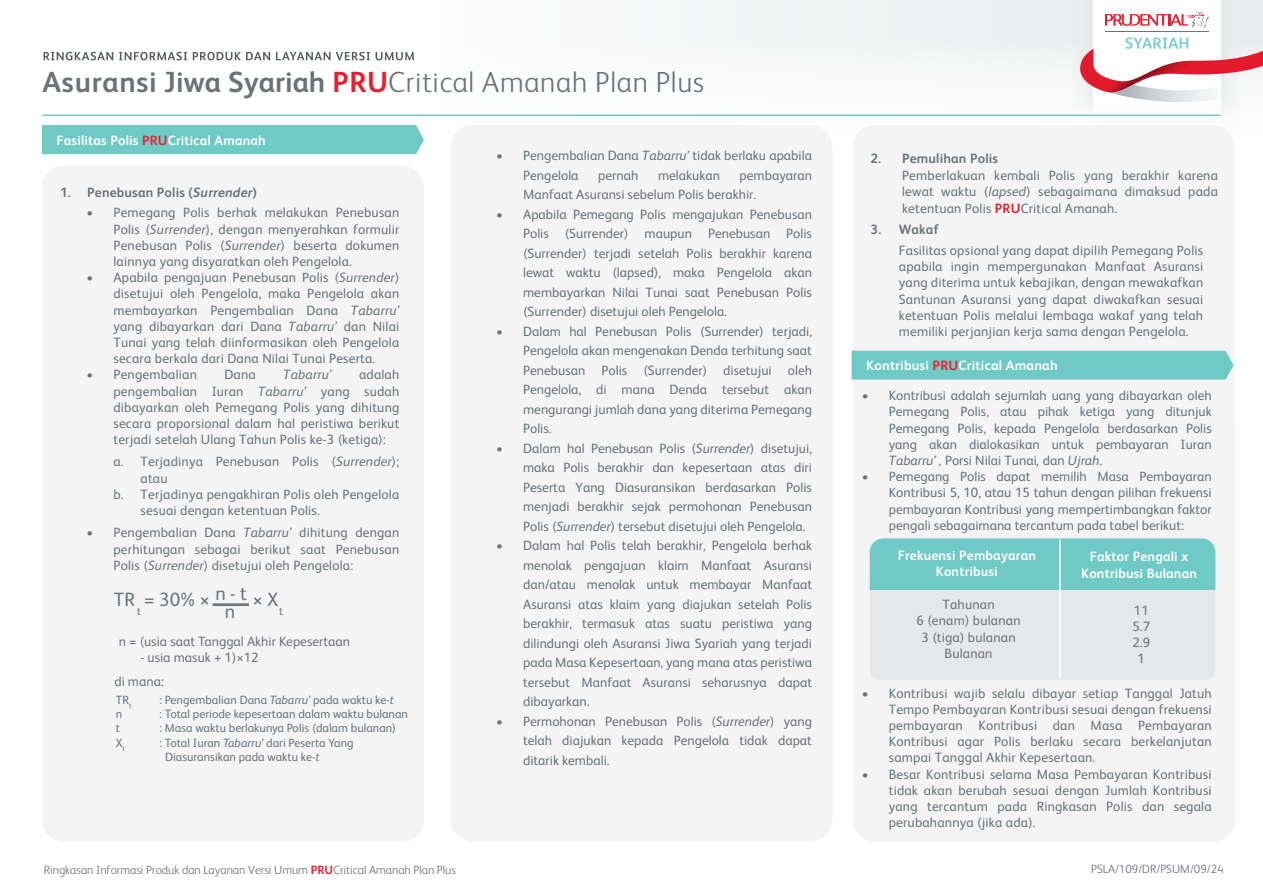
<style>
.page{position:relative;width:1263px;height:893px;background:#fff}
.page>*{position:absolute;margin:0;border:0;box-sizing:border-box;transform-origin:0 0}
.t1{font:300 29.1px "FS Albert Pro";letter-spacing:.025em;color:#68737a}
.t2{font:19.2px "FS Albert Pro";color:#6b757d}
.t3{font:13.5px/16.2px "FS Albert Pro";letter-spacing:.015em;color:#68747a;text-align:justify}
.t4{font:700 13.5px/16.2px "FS Albert Pro";letter-spacing:.015em;color:#fff;text-align:center}
.t5{font:13.5px/24px "FS Albert Pro";color:#6b757d}
.t6{font:700 13.5px "FS Albert Pro";letter-spacing:.015em;color:#68747a}
.t7{font:italic 13.5px "FS Albert Pro";letter-spacing:.015em;color:#68747a}
.t8{font:12px/14.4px "FS Albert Pro";color:#6b757d}
.t9{font:300 12px "FS Albert Pro";color:#68737a}
.t10{font:11.25px "FS Albert Pro";color:#6b757d}
.s1{font-weight:700}
.s2{font-weight:700;color:#ed1c2e}
.s3{color:#ec1f30}
.s4{font-style:italic}
.s5{font-weight:700;color:#e42125}
</style>
<div class="page">
<div style="left:441px;top:0;width:822px;height:133px;background:#f8f9f9"></div>
<hr style="left:43px;top:115px;width:1177px;height:1px;background:#6fc9c4">
<div style="left:1073px;top:0;width:167px;height:135px;background:linear-gradient(to bottom,#e5e7e9,#f9fbfb)"></div>
<div style="left:1093px;top:0;width:128px;height:115px;background:#fff"></div>
<svg style="left:1105px;top:11px;width:104px;height:17px"></svg>
<hr style="left:1105px;top:31px;width:104px;height:1px;background:#68737a">
<svg style="left:1080px;top:37px;width:183px;height:65px"></svg>
<svg style="left:44px;top:52px;width:370px;height:8px"></svg>
<div style="left:450px;top:125px;width:382px;height:716px;background:#f4f4f5;border-radius:22px"></div>
<div style="left:853px;top:125px;width:381px;height:716px;background:#f4f4f5;border-radius:22px"></div>
<div style="left:854px;top:400px;width:381px;height:441px;background:#f4f4f5;border-radius:22px"></div>
<div style="left:42px;top:166px;width:382px;height:675px;background:#f4f4f5;border-radius:22px"></div>
<div style="left:42px;top:125px;width:382px;height:29px;background:#6fc9c4"></div>
<div style="left:852px;top:351px;width:381px;height:29px;background:#6fc9c4"></div>
<hr style="left:213px;top:603px;width:36px;height:3px;background:#6b757d">
<div style="left:870px;top:549px;width:345px;height:131px;background:#e6e7e8;border-radius:10px"></div>
<div style="left:870px;top:538px;width:345px;height:51px;background:#6fc9c4"></div>
<hr style="left:1059px;top:540px;width:2px;height:139px;background:#fff">
<hr style="left:1073px;top:890px;width:167px;height:3px;background:#e1e6e8">
<h1 class="t1" style="left:43px;top:62px;width:663px"><span class="s1">Asuransi Jiwa Syariah</span> <span class="s2">PRU</span>Critical Amanah Plan Plus</h1>
<p class="t4" style="left:57px;top:131px;width:211px">Fasilitas Polis <span class="s3">PRU</span>Critical Amanah</p>
<p class="t6" style="left:60px;top:183px;width:198px">1. Penebusan Polis (<span class="s4">Surrender</span>)</p>
<p class="t3" style="left:113px;top:204px;width:287px;text-indent:-27px">• Pemegang Polis berhak melakukan Penebusan Polis (<span class="s4">Surrender</span>), dengan menyerahkan formulir Penebusan Polis (<span class="s4">Surrender</span>) beserta dokumen lainnya yang disyaratkan oleh Pengelola.</p>
<p class="t3" style="left:113px;top:268px;width:287px;text-indent:-27px">• Apabila pengajuan Penebusan Polis (<span class="s4">Surrender</span>) disetujui oleh Pengelola, maka Pengelola akan membayarkan Pengembalian Dana <span class="s4">Tabarru’ </span>yang dibayarkan dari Dana <span class="s4">Tabarru’</span> dan Nilai Tunai yang telah diinformasikan oleh Pengelola secara berkala dari Dana Nilai Tunai Peserta.</p>
<p class="t3" style="left:86px;top:366px;width:112px">• Pengembalian</p>
<p class="t3" style="left:224px;top:366px;width:33px">Dana</p>
<p class="t7" style="left:283px;top:365px;width:50px">Tabarru’</p>
<p class="t3" style="left:113px;top:366px;width:287px;text-indent:246px">adalah pengembalian Iuran <span class="s4">Tabarru’</span> yang sudah dibayarkan oleh Pemegang Polis yang dihitung secara proporsional dalam hal peristiwa berikut terjadi setelah Ulang Tahun Polis ke-3 (ketiga):</p>
<p class="t3" style="left:114px;top:453px;width:287px">a. Terjadinya Penebusan Polis (<span class="s4">Surrender</span>);</p>
<p class="t3" style="left:141px;top:469px;width:29px">atau</p>
<p class="t3" style="left:114px;top:485px;width:287px">b. Terjadinya pengakhiran Polis oleh Pengelola</p>
<p class="t3" style="left:141px;top:501px;width:181px">sesuai dengan ketentuan Polis.</p>
<p class="t3" style="left:113px;top:524px;width:287px;text-indent:-27px">• Pengembalian Dana <span class="s4">Tabarru’</span> dihitung dengan perhitungan sebagai berikut saat Penebusan Polis (<span class="s4">Surrender</span>) disetujui oleh Pengelola:</p>
<h2 class="t2" style="left:215px;top:580px;width:33px">n - t</h2>
<h2 class="t2" style="left:114px;top:585px;width:98px">TR = 30% ×</h2>
<h2 class="t2" style="left:252px;top:585px;width:27px">× X</h2>
<p class="t10" style="left:137px;top:603px;width:5px">t</p>
<h2 class="t2" style="left:225px;top:598px;width:12px">n</h2>
<p class="t10" style="left:279px;top:603px;width:5px">t</p>
<p class="t5" style="left:119px;top:628px;width:233px">n = (usia saat Tanggal Akhir Kepesertaan</p>
<p class="t5" style="left:114px;top:644px;width:146px;text-indent:26px">- usia masuk + 1)×12 di mana:</p>
<p class="t8" style="left:116px;top:691px;width:17px">TR<sub>t</sub></p>
<p class="t8" style="left:159px;top:691px;width:236px">: Pengembalian Dana <span class="s4">Tabarru’</span> pada waktu ke-<span class="s4">t</span></p>
<p class="t8" style="left:116px;top:706px;width:8px">n</p>
<p class="t8" style="left:159px;top:706px;width:250px">: Total periode kepesertaan dalam waktu bulanan</p>
<p class="t8" style="left:116px;top:720px;width:6px">t</p>
<p class="t8" style="left:159px;top:720px;width:238px">: Masa waktu berlakunya Polis (dalam bulanan)</p>
<p class="t8" style="left:116px;top:734px;width:11px">X<sub>t</sub></p>
<p class="t8" style="left:165px;top:734px;width:190px;text-indent:-6px">: Total Iuran <span class="s4">Tabarru’</span> dari Peserta Yang<br>Diasuransikan pada waktu ke-<span class="s4">t</span></p>
<p class="t3" style="left:523px;top:145px;width:290px;line-height:19.5px;text-indent:-27px">• Pengembalian Dana <span class="s4">Tabarru’</span> tidak berlaku apabila<br>Pengelola</p>
<p class="t3" style="left:523px;top:164px;width:290px;line-height:19.5px;text-indent:216px">pembayaran<br>Manfaat Asuransi sebelum Polis berakhir.</p>
<p class="t3" style="left:523px;top:203px;width:290px;line-height:19.5px;text-indent:-27px">• Apabila Pemegang Polis mengajukan Penebusan Polis (Surrender) maupun Penebusan Polis (Surrender) terjadi setelah Polis berakhir karena lewat waktu (lapsed), maka Pengelola akan membayarkan Nilai Tunai saat Penebusan Polis (Surrender) disetujui oleh Pengelola.</p>
<p class="t3" style="left:523px;top:320px;width:290px;line-height:19.5px;text-indent:-27px">• Dalam hal Penebusan Polis (Surrender) terjadi, Pengelola akan mengenakan Denda terhitung saat Penebusan Polis (Surrender) disetujui oleh Pengelola, di mana Denda tersebut akan mengurangi jumlah dana yang diterima Pemegang Polis.</p>
<p class="t3" style="left:523px;top:437px;width:290px;line-height:19.5px;text-indent:-27px">• Dalam hal Penebusan Polis (<span class="s4">Surrender</span>) disetujui, maka Polis berakhir dan kepesertaan atas diri Peserta Yang Diasuransikan berdasarkan Polis menjadi berakhir sejak permohonan Penebusan Polis (<span class="s4">Surrender</span>) tersebut disetujui oleh Pengelola.</p>
<p class="t3" style="left:523px;top:535px;width:290px;line-height:19.5px;text-indent:-27px">• Dalam hal Polis telah berakhir, Pengelola berhak menolak pengajuan klaim Manfaat Asuransi dan/atau menolak untuk membayar Manfaat Asuransi atas klaim yang diajukan setelah Polis berakhir, termasuk atas suatu peristiwa yang dilindungi oleh Asuransi Jiwa Syariah yang terjadi pada Masa Kepesertaan, yang mana atas peristiwa tersebut Manfaat Asuransi seharusnya dapat dibayarkan.</p>
<p class="t3" style="left:523px;top:710px;width:290px;line-height:19.5px;text-indent:-27px">• Permohonan Penebusan Polis (<span class="s4">Surrender</span>) yang telah diajukan kepada Pengelola tidak dapat ditarik kembali.</p>
<p class="t3" style="left:598px;top:166px;width:42px">pernah</p>
<p class="t3" style="left:658px;top:166px;width:63px">melakukan</p>
<p class="t6" style="left:870px;top:149px;width:129px">2. Pemulihan Polis</p>
<p class="t3" style="left:902px;top:166px;width:317px">Pemberlakuan kembali Polis yang berakhir karena lewat waktu (<span class="s4">lapsed</span>) sebagaimana dimaksud pada ketentuan Polis <span class="s5">PRU</span>Critical Amanah.</p>
<p class="t6" style="left:870px;top:220px;width:69px">3. Wakaf</p>
<p class="t3" style="left:899px;top:241px;width:306px">Fasilitas opsional yang dapat dipilih Pemegang Polis apabila ingin mempergunakan Manfaat Asuransi yang diterima untuk kebajikan, dengan mewakafkan Santunan Asuransi yang dapat diwakafkan sesuai ketentuan Polis melalui lembaga wakaf yang telah memiliki perjanjian kerja sama dengan Pengelola.</p>
<p class="t4" style="left:866px;top:357px;width:193px">Kontribusi <span class="s3">PRU</span>Critical Amanah</p>
<p class="t3" style="left:889px;top:386px;width:324px;text-indent:-27px">• Kontribusi adalah sejumlah uang yang dibayarkan oleh Pemegang Polis, atau pihak ketiga yang ditunjuk Pemegang Polis, kepada Pengelola berdasarkan Polis yang akan dialokasikan untuk pembayaran Iuran <span class="s4">Tabarru’ ,</span> Porsi Nilai Tunai<span class="s4">,</span> dan <span class="s4">Ujrah</span>.</p>
<p class="t3" style="left:889px;top:467px;width:324px;text-indent:-27px">• Pemegang Polis dapat memilih Masa Pembayaran Kontribusi 5, 10, atau 15 tahun dengan pilihan frekuensi pembayaran Kontribusi yang mempertimbangkan faktor pengali sebagaimana tercantum pada tabel berikut:</p>
<p class="t4" style="left:898px;top:546px;width:140px">Frekuensi Pembayaran<br>Kontribusi</p>
<p class="t4" style="left:1081px;top:548px;width:117px">Faktor Pengali x<br>Kontribusi Bulanan</p>
<p class="t3" style="left:916px;top:595px;width:106px;text-align:center">Tahunan<br>6 (enam) bulanan<br>3 (tiga) bulanan<br>Bulanan</p>
<p class="t3" style="left:1132px;top:601px;width:19px;text-align:center">11<br>5.7<br>2.9<br>1</p>
<p class="t3" style="left:889px;top:684px;width:324px;text-indent:-27px">• Kontribusi wajib selalu dibayar setiap Tanggal Jatuh Tempo Pembayaran Kontribusi sesuai dengan frekuensi pembayaran Kontribusi dan Masa Pembayaran Kontribusi agar Polis berlaku secara berkelanjutan sampai Tanggal Akhir Kepesertaan.</p>
<p class="t3" style="left:889px;top:765px;width:324px;text-indent:-27px">• Besar Kontribusi selama Masa Pembayaran Kontribusi tidak akan berubah sesuai dengan Jumlah Kontribusi yang tercantum pada Ringkasan Polis dan segala perubahannya (jika ada).</p>
<p class="t9" style="left:44px;top:861px;width:414px">Ringkasan Informasi Produk dan Layanan Versi Umum <span class="s2">PRU</span>Critical Amanah Plan Plus</p>
<p class="t9" style="left:1091px;top:861px;width:134px">PSLA/109/DR/PSUM/09/24</p>
</div>
